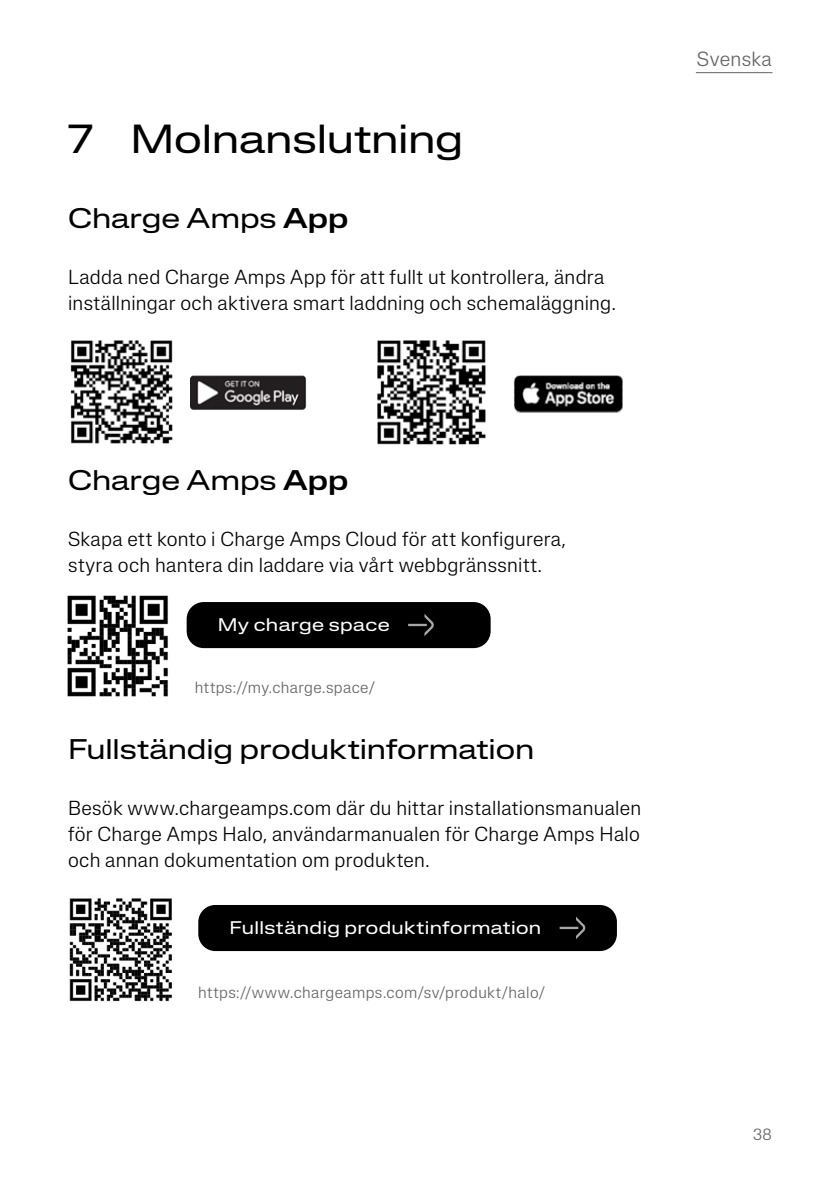
<style>
.page{position:relative;width:840px;height:1191px;background:#fff}
.page>*{position:absolute;margin:0;border:0;box-sizing:border-box;transform-origin:0 0}
.t1{font:expanded 40px "Lateral";letter-spacing:-.005em;color:#000}
.t2{font:expanded 28px "Lateral";letter-spacing:-.005em;color:#000}
.t3{font:300 20.2px "Lateral Standard";letter-spacing:.015em;color:#646363}
.t4{font:300 20px/26px "Lateral Standard";letter-spacing:.015em;color:#000}
.t5{font:expanded 18px "Lateral";letter-spacing:.02em;color:#fff}
.t6{font:300 16px "Lateral Standard";letter-spacing:.025em;color:#646363}
.s1{font-weight:500}
</style>
<div class="page">
<hr style="left:695px;top:72px;width:77px;height:1px;background:#646363">
<img style="left:70px;top:340px;width:103px;height:104px">
<img style="left:190px;top:375px;width:117px;height:35px">
<img style="left:377px;top:340px;width:109px;height:105px">
<img style="left:514px;top:375px;width:109px;height:38px">
<img style="left:67px;top:595px;width:101px;height:102px">
<div style="left:186px;top:602px;width:304px;height:46px;background:#000;border-radius:17px"></div>
<svg style="left:408px;top:614px;width:25px;height:22px"></svg>
<img style="left:69px;top:898px;width:103px;height:104px">
<div style="left:198px;top:905px;width:418px;height:46px;background:#000;border-radius:17px"></div>
<svg style="left:559px;top:917px;width:26px;height:22px"></svg>
<h1 class="t1" style="left:68px;top:116px;width:396px">7 Molnanslutning</h1>
<h2 class="t2" style="left:68px;top:202px;width:281px">Charge Amps <span class="s1">App</span></h2>
<p class="t4" style="left:68px;top:264px;width:549px">Ladda ned Charge Amps App för att fullt ut kontrollera, ändra inställningar och aktivera smart laddning och schemaläggning.</p>
<p class="t3" style="left:696px;top:48px;width:76px">Svenska</p>
<h2 class="t2" style="left:68px;top:464px;width:281px">Charge Amps <span class="s1">App</span></h2>
<p class="t4" style="left:68px;top:526px;width:499px">Skapa ett konto i Charge Amps Cloud för att konfigurera, styra och hantera din laddare via vårt webbgränssnitt.</p>
<p class="t5" style="left:218px;top:614px;width:173px">My charge space</p>
<p class="t6" style="left:195px;top:678px;width:181px">https://my.charge.space/</p>
<h2 class="t2" style="left:68px;top:733px;width:467px">Fullständig produktinformation</h2>
<p class="t4" style="left:68px;top:795px;width:574px;text-align:justify">Besök www.chargeamps.com där du hittar installationsmanualen för Charge Amps Halo, användarmanualen för Charge Amps Halo och annan dokumentation om produkten.</p>
<p class="t5" style="left:229px;top:917px;width:313px">Fullständig produktinformation</p>
<p class="t6" style="left:198px;top:983px;width:348px">https://www.chargeamps.com/sv/produkt/halo/</p>
<p class="t6" style="left:752px;top:1125px;width:20px">38</p>
</div>
